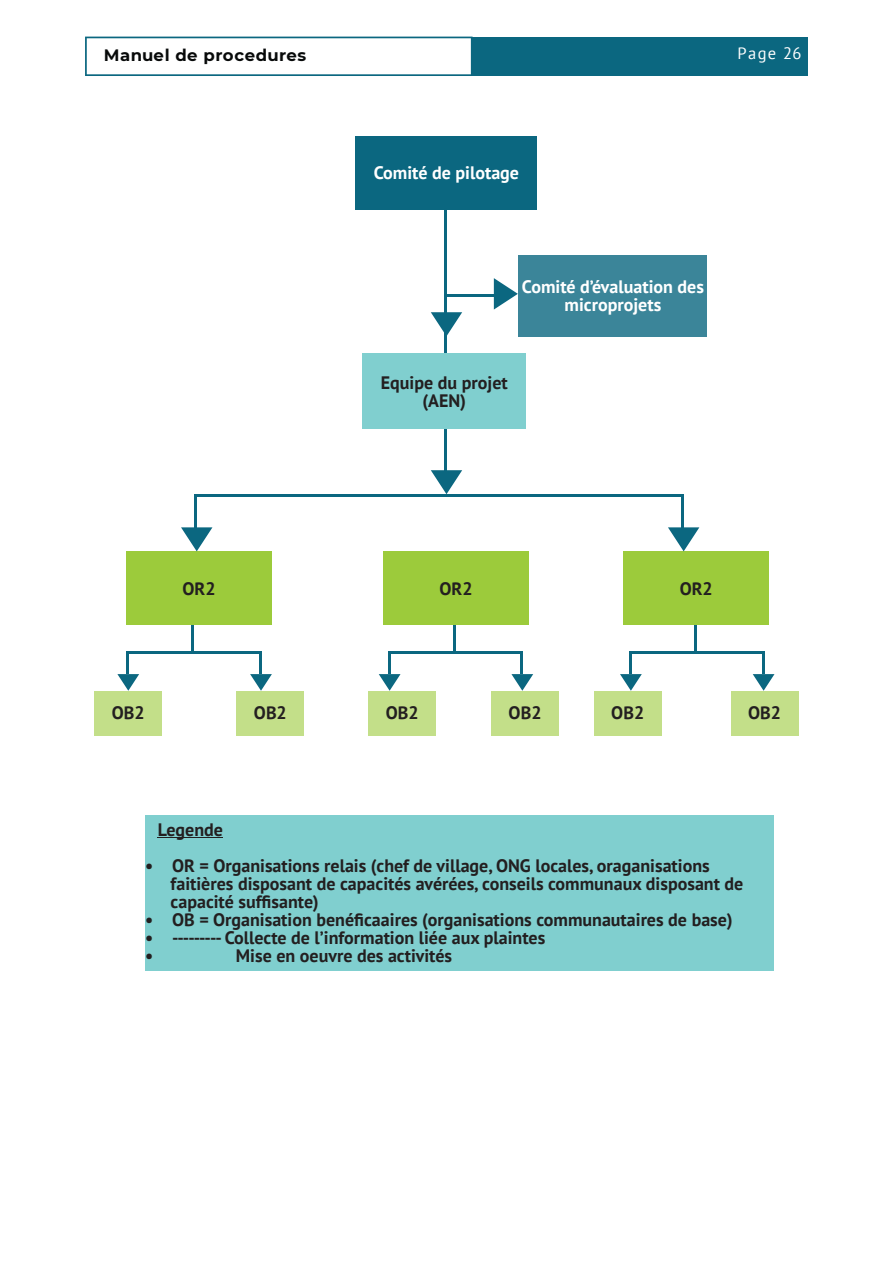
<style>
.page{position:relative;width:893px;height:1263px;background:#fff}
.page>*{position:absolute;margin:0;border:0;box-sizing:border-box;transform-origin:0 0}
.t1{font:700 18px/18px "PT Sans";color:#231f20}
.t2{font:700 18px/18px "PT Sans";color:#fff;text-align:center}
.t3{font:700 16.5px "Montserrat";letter-spacing:.025em;color:#080a0a}
.t4{font:16.5px "PT Sans";letter-spacing:.075em;color:#fff}
</style>
<div class="page">
<svg style="left:85px;top:37px;width:388px;height:39px"></svg>
<div style="left:473px;top:37px;width:335px;height:38px;background:#0b6780"></div>
<div style="left:356px;top:136px;width:181px;height:74px;background:#0b6780"></div>
<div style="left:519px;top:255px;width:188px;height:82px;background:#3b8599"></div>
<div style="left:383px;top:552px;width:146px;height:73px;background:#9ccb3b"></div>
<div style="left:623px;top:552px;width:146px;height:73px;background:#9ccb3b"></div>
<div style="left:126px;top:552px;width:146px;height:73px;background:#9ccb3b"></div>
<div style="left:95px;top:691px;width:67px;height:44px;background:#c3df89"></div>
<div style="left:237px;top:691px;width:67px;height:44px;background:#c3df89"></div>
<div style="left:368px;top:691px;width:68px;height:44px;background:#c3df89"></div>
<div style="left:491px;top:691px;width:68px;height:44px;background:#c3df89"></div>
<div style="left:594px;top:691px;width:67px;height:44px;background:#c3df89"></div>
<div style="left:731px;top:691px;width:67px;height:44px;background:#c3df89"></div>
<hr style="left:681px;top:494px;width:3px;height:33px;background:#0b6780">
<svg style="left:668px;top:527px;width:31px;height:24px"></svg>
<hr style="left:195px;top:494px;width:2px;height:33px;background:#0b6780">
<svg style="left:181px;top:527px;width:31px;height:24px"></svg>
<hr style="left:127px;top:651px;width:2px;height:23px;background:#0b6780">
<svg style="left:117px;top:674px;width:22px;height:17px"></svg>
<hr style="left:260px;top:651px;width:2px;height:23px;background:#0b6780">
<svg style="left:250px;top:674px;width:22px;height:17px"></svg>
<hr style="left:128px;top:651px;width:134px;height:2px;background:#0b6780">
<hr style="left:192px;top:625px;width:2px;height:26px;background:#0b6780">
<hr style="left:388px;top:651px;width:2px;height:23px;background:#0b6780">
<svg style="left:379px;top:674px;width:21px;height:17px"></svg>
<hr style="left:521px;top:651px;width:2px;height:23px;background:#0b6780">
<svg style="left:511px;top:674px;width:22px;height:17px"></svg>
<hr style="left:389px;top:651px;width:134px;height:2px;background:#0b6780">
<hr style="left:453px;top:625px;width:2px;height:26px;background:#0b6780">
<hr style="left:629px;top:651px;width:2px;height:23px;background:#0b6780">
<svg style="left:620px;top:674px;width:22px;height:17px"></svg>
<hr style="left:762px;top:651px;width:2px;height:23px;background:#0b6780">
<svg style="left:753px;top:674px;width:21px;height:17px"></svg>
<hr style="left:630px;top:651px;width:134px;height:2px;background:#0b6780">
<hr style="left:694px;top:625px;width:2px;height:26px;background:#0b6780">
<hr style="left:197px;top:494px;width:487px;height:2px;background:#0b6780">
<hr style="left:444px;top:210px;width:2px;height:260px;background:#0b6780">
<svg style="left:431px;top:470px;width:31px;height:24px"></svg>
<svg style="left:431px;top:312px;width:31px;height:24px"></svg>
<hr style="left:446px;top:294px;width:48px;height:2px;background:#0b6780">
<svg style="left:494px;top:278px;width:24px;height:32px"></svg>
<div style="left:362px;top:354px;width:164px;height:75px;background:#80cfcf"></div>
<div style="left:145px;top:815px;width:629px;height:155px;background:#80cfcf"></div>
<hr style="left:158px;top:837px;width:65px;height:1px;background:#231f20">
<p class="t3" style="left:104px;top:43px;width:204px">Manuel de procedures</p>
<p class="t4" style="left:737px;top:46px;width:65px">Page 26</p>
<p class="t2" style="left:374px;top:166px;width:147px">Comité de pilotage</p>
<p class="t2" style="left:522px;top:280px;width:184px">Comité d’évaluation des microprojets</p>
<p class="t1" style="left:381px;top:375px;width:128px;text-align:center">Equipe du projet (AEN)</p>
<p class="t1" style="left:183px;top:581px;width:35px">OR2</p>
<p class="t1" style="left:439px;top:581px;width:35px">OR2</p>
<p class="t1" style="left:680px;top:581px;width:35px">OR2</p>
<p class="t1" style="left:112px;top:705px;width:34px">OB2</p>
<p class="t1" style="left:254px;top:705px;width:34px">OB2</p>
<p class="t1" style="left:386px;top:705px;width:34px">OB2</p>
<p class="t1" style="left:509px;top:705px;width:34px">OB2</p>
<p class="t1" style="left:611px;top:705px;width:34px">OB2</p>
<p class="t1" style="left:748px;top:705px;width:34px">OB2</p>
<p class="t1" style="left:158px;top:822px;width:67px">Legende</p>
<p class="t1" style="left:171px;top:858px;width:574px;text-indent:-26px">• OR = Organisations relais (chef de village, ONG locales, oraganisations faitières disposant de capacités avérées, conseils communaux disposant de capacité suffisante)</p>
<p class="t1" style="left:145px;top:912px;width:589px">• OB = Organisation benéficaaires (organisations communautaires de base)</p>
<p class="t1" style="left:145px;top:930px;width:402px">• --------- Collecte de l’information liée aux plaintes •</p>
<p class="t1" style="left:236px;top:948px;width:218px">Mise en oeuvre des activités</p>
</div>
